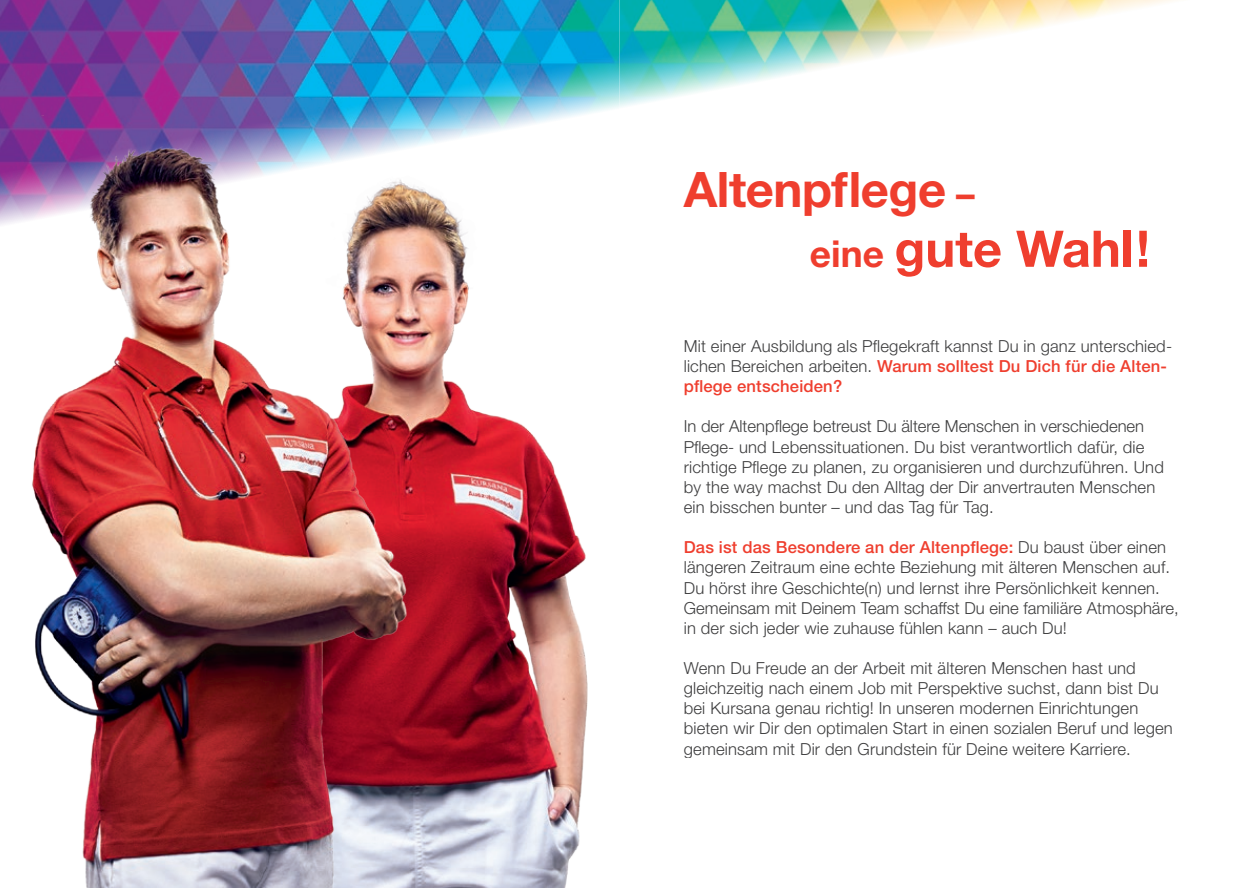
<style>
.page{position:relative;width:1241px;height:888px;background:#fff}
.page>*{position:absolute;margin:0;border:0;box-sizing:border-box;transform-origin:0 0}
.t1{font:700 50.4px "Helvetica Neue LT Pro";color:#ef3e2e}
.t2{font:700 49px "Helvetica Neue LT Pro";letter-spacing:-.01em;color:#ef3e2e}
.t3{font:300 16.62px/20.1px "Helvetica Neue LT Pro";letter-spacing:.01em;color:#3e3e3f}
.s1{font-size:37.1px}
.s2{font-weight:500;color:#ef3e2e}
</style>
<div class="page">
<svg style="left:0;top:0;width:619px;height:225px;background:#6181be"></svg>
<img style="left:429px;top:163px;width:177px;height:725px">
<img style="left:16px;top:116px;width:413px;height:772px">
<svg style="left:619px;top:0;width:555px;height:107px"></svg>
<h2 class="t2" style="left:683px;top:159px;width:292px">Altenpflege <span class="s1">–</span></h2>
<h1 class="t1" style="left:809px;top:217px;width:341px"><span class="s1">eine</span> gute Wahl!</h1>
<p class="t3" style="left:683px;top:336px;width:490px">Mit einer Ausbildung als Pflegekraft kannst Du in ganz unterschied&shy;lichen Bereichen arbeiten. <span class="s2">Warum solltest Du Dich für die Alten&shy;pflege entscheiden?</span></p>
<p class="t3" style="left:683px;top:416px;width:481px">In der Altenpflege betreust Du ältere Menschen in verschiedenen Pflege- und Lebenssituationen. Du bist verantwortlich dafür, die richtige Pflege zu planen, zu organisieren und durchzuführen. Und by the way machst Du den Alltag der Dir anvertrauten Menschen ein bisschen bunter – und das Tag für Tag.</p>
<p class="t3" style="left:683px;top:537px;width:496px"><span class="s2">Das ist das Besondere an der Altenpflege:</span> Du baust über einen längeren Zeitraum eine echte Beziehung mit älteren Menschen auf.<br>Du hörst ihre Geschichte(n) und lernst ihre Persönlichkeit kennen.<br>Gemeinsam mit Deinem Team schaffst Du eine familiäre Atmosphäre, in der sich jeder wie zuhause fühlen kann – auch Du!</p>
<p class="t3" style="left:683px;top:658px;width:490px">Wenn Du Freude an der Arbeit mit älteren Menschen hast und gleichzeitig nach einem Job mit Perspektive suchst, dann bist Du bei Kursana genau richtig! In unseren modernen Einrichtungen bieten wir Dir den optimalen Start in einen sozialen Beruf und legen gemeinsam mit Dir den Grundstein für Deine weitere Karriere.</p>
</div>
